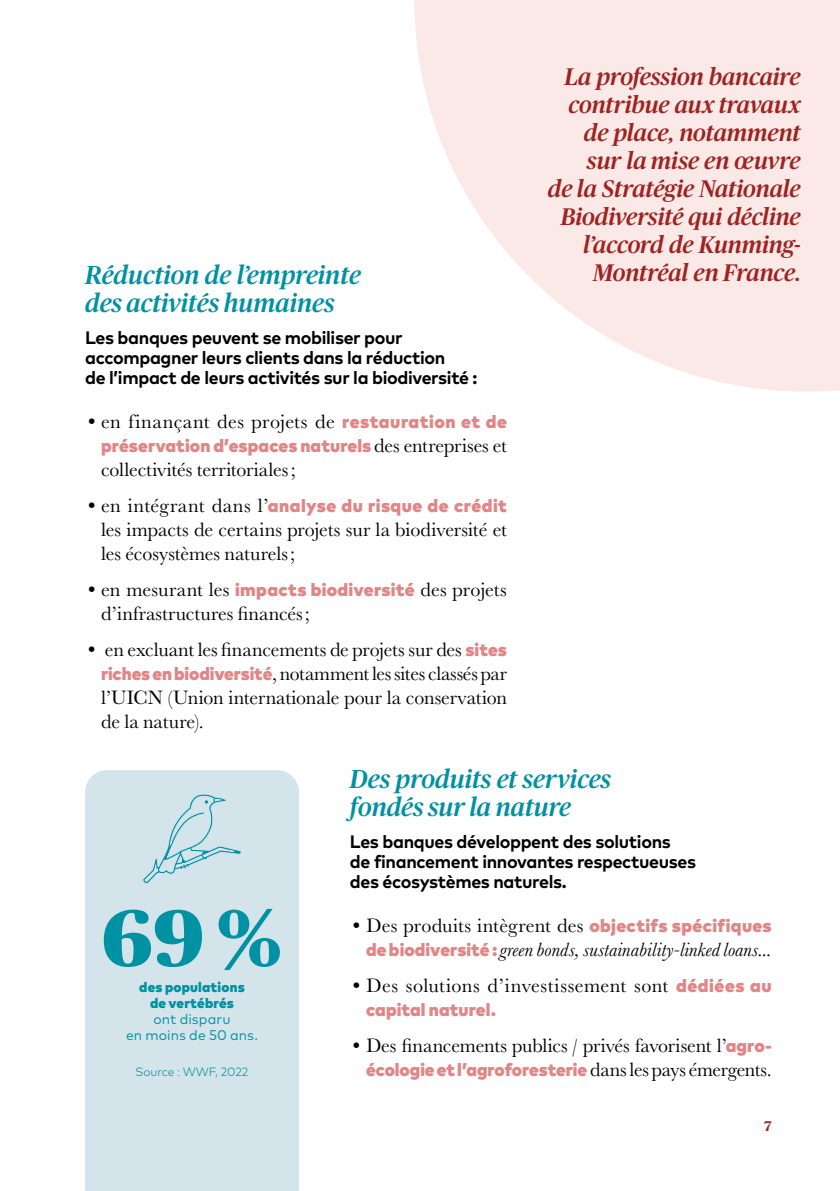
<style>
.page{position:relative;width:840px;height:1191px;background:#fff}
.page>*{position:absolute;margin:0;border:0;box-sizing:border-box;transform-origin:0 0}
.t1{font:900 80px "Publico";color:#0091a2}
.t2{font:italic 500 26px/28px "Publico";color:#0091a2}
.t3{font:italic 500 24px/28px "Publico";letter-spacing:-.005em;color:#9e2321;text-align:right}
.t4{font:20px/24px "Baskerville URW";color:#000}
.t5{font:20px "Baskerville URW";letter-spacing:.02em;color:#000}
.t6{font:italic 20px "Baskerville";letter-spacing:.005em;color:#000}
.t7{font:700 18px/20px "Mark Pro";letter-spacing:-.02em;color:#000}
.t8{font:900 18px "Mark Pro";letter-spacing:.005em;color:#e28586}
.t9{font:900 18px "Mark Pro";letter-spacing:.025em;color:#e28586}
.t10{font:900 14px/16px "Mark Pro";letter-spacing:.015em;color:#0091a2;text-align:center}
.t11{font:14px/16px "Mark Pro";letter-spacing:.005em;color:#0091a2;text-align:center}
.t12{font:700 14px "Publico Text";color:#9e2321}
.t13{font:300 12px "Mark Pro";letter-spacing:-.01em;color:#0091a2}
.s1{font-family:"Mark Pro";font-weight:900;font-size:18px;color:#e28586}
.s2{font-family:"Baskerville URW";font-weight:400;font-size:20px;color:#000}
.s3{font-family:"Mark Pro";font-weight:900;font-style:normal;font-size:18px;color:#e28586}
</style>
<div class="page">
<svg style="left:414px;top:0;width:425px;height:391px;fill:#fae9e7"></svg>
<div style="left:85px;top:770px;width:214px;height:421px;background:#d3e4eb"></div>
<svg style="left:142px;top:793px;width:99px;height:91px;background:#c3dde5"></svg>
<p class="t3" style="left:547px;top:62px;width:254px">La profession bancaire contribue aux travaux de place, notamment sur la mise en œuvre<br>de la Stratégie Nationale<br>Biodiversité qui décline l’accord de Kunming-<br>Montréal en France.</p>
<h2 class="t2" style="left:85px;top:260px;width:277px">Réduction de l’empreinte des activités humaines</h2>
<p class="t7" style="left:85px;top:326px;width:394px">Les banques peuvent se mobiliser pour accompagner leurs clients dans la réduction<br>de l’impact de leurs activités sur la biodiversité :</p>
<p class="t5" style="left:85px;top:407px;width:423px">•en finançant des projets de <span class="s1">restauration et de</span></p>
<p class="t8" style="left:101px;top:431px;width:407px">préservation d’espaces naturels <span class="s2">des entreprises et</span></p>
<p class="t4" style="left:101px;top:456px;width:196px">collectivités territoriales;</p>
<p class="t9" style="left:85px;top:491px;width:423px"><span class="s2">•en intégrant dans l’</span>analyse du risque de crédit</p>
<p class="t4" style="left:101px;top:516px;width:407px">les impacts de certains projets sur la biodiversité et les écosystèmes naturels;</p>
<p class="t4" style="left:101px;top:576px;width:407px;text-indent:-16px">•en mesurant les <span class="s1">impacts biodiversité</span> des projets d’infrastructures financés;</p>
<p class="t4" style="left:101px;top:636px;width:407px;text-align:justify;text-indent:-16px">• en excluant les financements de projets sur des <span class="s1">sites riches en biodiversité</span>, notamment les sites classés par l’UICN (Union internationale pour la conservation de la nature).</p>
<h2 class="t2" style="left:350px;top:764px;width:262px">Des produits et services fondés sur la nature</h2>
<p class="t7" style="left:350px;top:830px;width:347px">Les banques développent des solutions<br>de financement innovantes respectueuses des écosystèmes naturels.</p>
<p class="t4" style="left:350px;top:912px;width:423px">•Des produits intègrent des <span class="s1">objectifs spécifiques</span></p>
<p class="t6" style="left:366px;top:936px;width:407px"><span class="s3">de biodiversité :</span> green bonds, sustainability-linked loans...</p>
<p class="t5" style="left:350px;top:971px;width:423px">•Des solutions d’investissement sont <span class="s1">dédiées au</span></p>
<p class="t8" style="left:366px;top:995px;width:131px">capital naturel.</p>
<p class="t4" style="left:350px;top:1032px;width:422px">•Des financements publics / privés favorisent l’<span class="s1">agro-</span></p>
<p class="t8" style="left:366px;top:1055px;width:407px">écologie et l’agroforesterie <span class="s2">dans les pays émergents.</span></p>
<h1 class="t1" style="left:102px;top:893px;width:181px">69%</h1>
<p class="t10" style="left:139px;top:977px;width:107px">des populations de vertébrés</p>
<p class="t11" style="left:126px;top:1009px;width:133px">ont disparu<br>en moins de 50 ans.</p>
<p class="t13" style="left:135px;top:1062px;width:114px">Source : WWF, 2022</p>
<p class="t12" style="left:763px;top:1118px;width:9px">7</p>
</div>
